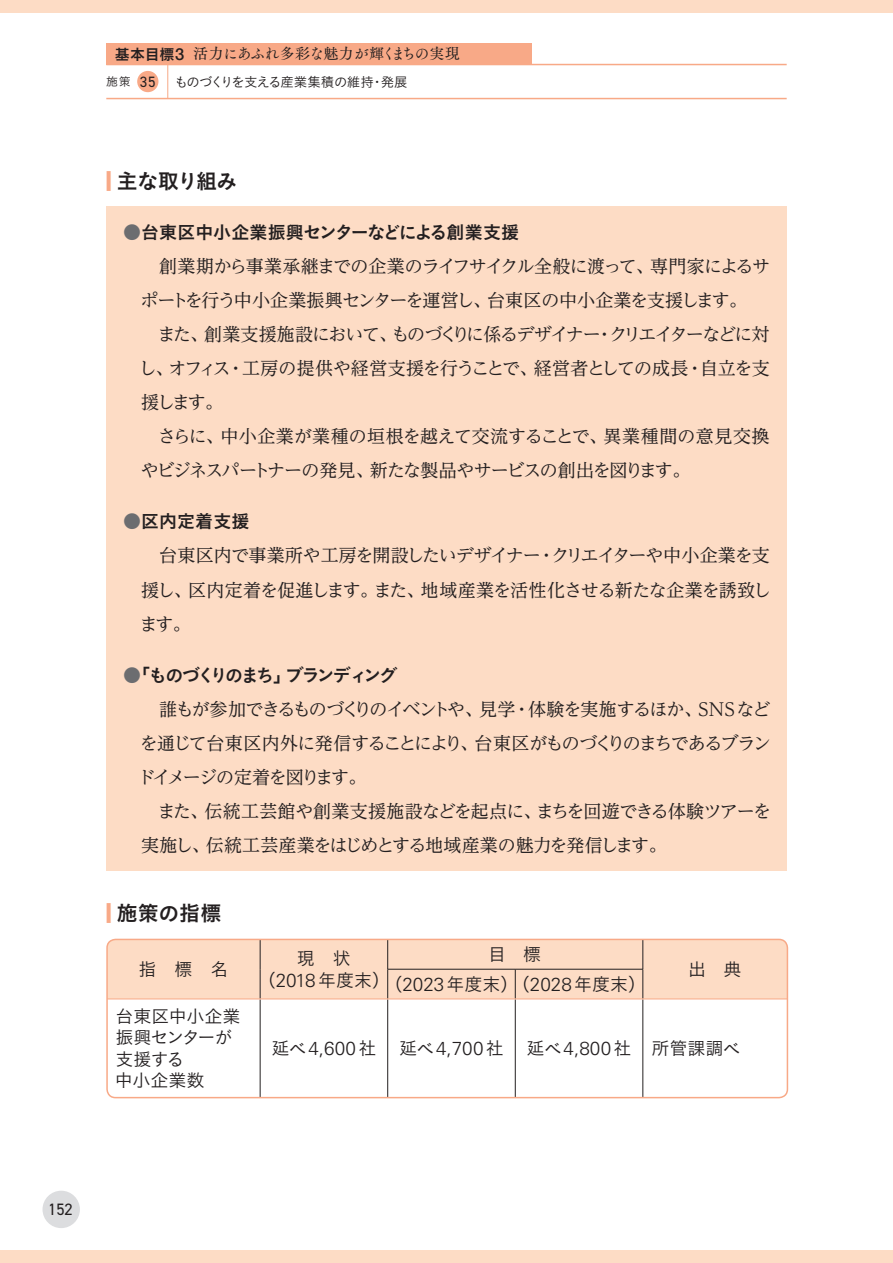
<style>
.page{position:relative;width:893px;height:1263px;background:#fff}
.page>*{position:absolute;margin:0;border:0;box-sizing:border-box;transform-origin:0 0}
.t1{font:21px "Koburina Go Std N W6";letter-spacing:-.02em;color:#231f20}
.t2{font:300 18.9px "Univers LT Std";letter-spacing:.01em;color:#231f20}
.t3{font:18px/34px "UD Reimin Pr 6 N";letter-spacing:-.055em;color:#231f20}
.t4{font:18px/21.3px "Koburina Go Std N W3";color:#231f20;text-align:center}
.t5{font:18px "Koburina Go Std N W6";letter-spacing:-.01em;color:#231f20}
.t6{font:18px/21.3px "Koburina Go Std N W3";letter-spacing:-.03em;color:#231f20}
.t7{font:18px "Koburina Go Std N W6";letter-spacing:-.115em;color:#231f20}
.t8{font:18px "Koburina Go Std N W6";letter-spacing:-.075em;color:#231f20}
.t9{font:16.5px "DIN2014";color:#231f20}
.t10{font:15px "Tsuku A Old Min Pr 6 M";letter-spacing:-.035em;color:#231f20}
.t11{font:15px "DIN2014";color:#231f20}
.t12{font:13.5px "Koburina Go Std N W3";letter-spacing:-.065em;color:#231f20}
.t13{font:12px "Koburina Go Std N W3";color:#231f20}
.s1{font-family:"Koburina Go Std N W6"}
.s2{font-family:"Helvetica Neue";font-weight:500;font-size:16.5px}
.s3{font-size:26.25px;color:#f8a987}
.s4{color:#6c6d70}
.s5{font-family:"Univers LT Std";font-weight:300;font-size:18.9px}
.s6{font-family:"Koburina Go Std N W3";font-weight:400;font-size:18px}
</style>
<div class="page">
<div style="left:43px;top:1191px;width:37px;height:37px;background:#dcdddf;border-radius:50%"></div>
<div style="left:0;top:0;width:893px;height:13px;background:#fddcc5"></div>
<div style="left:0;top:1250px;width:893px;height:13px;background:#fddcc5"></div>
<hr style="left:106px;top:64px;width:681px;height:1px;background:#f8a987">
<div style="left:137px;top:71px;width:21px;height:21px;background:#f8a987;border-radius:50%"></div>
<hr style="left:167px;top:65px;width:1px;height:34px;background:#f8a987">
<div style="left:106px;top:43px;width:425px;height:22px;background:#f8a987"></div>
<hr style="left:106px;top:98px;width:681px;height:1px;background:#f8a987">
<div style="left:106px;top:206px;width:681px;height:665px;background:#fddcc5"></div>
<div style="left:107px;top:939px;width:680px;height:59px;background:#fddcc5"></div>
<hr style="left:515px;top:999px;width:1px;height:98px;background:#231f20">
<hr style="left:387px;top:999px;width:1px;height:98px;background:#231f20">
<hr style="left:387px;top:969px;width:128px;height:1px;background:#231f20">
<hr style="left:515px;top:969px;width:128px;height:1px;background:#231f20">
<hr style="left:260px;top:999px;width:1px;height:98px;background:#231f20">
<hr style="left:643px;top:999px;width:1px;height:98px;background:#231f20">
<hr style="left:107px;top:998px;width:153px;height:1px;background:#f8a987">
<hr style="left:260px;top:998px;width:128px;height:1px;background:#f8a987">
<hr style="left:388px;top:998px;width:127px;height:1px;background:#f8a987">
<hr style="left:515px;top:998px;width:128px;height:1px;background:#f8a987">
<hr style="left:643px;top:998px;width:144px;height:1px;background:#f8a987">
<div style="left:106px;top:939px;width:682px;height:159px;border:2px solid #f8a987;border-radius:9px"></div>
<p class="t10" style="left:115px;top:40px;width:346px"><span class="s1">基本目標</span><span class="s2">3</span> 活力にあふれ多彩な魅力が輝くまちの実現</p>
<p class="t13" style="left:106px;top:73px;width:26px">施策</p>
<p class="t11" style="left:140px;top:72px;width:17px">35</p>
<p class="t12" style="left:175px;top:71px;width:234px">ものづくりを支える産業集積の維持・発展</p>
<p class="t1" style="left:106px;top:164px;width:133px"><span class="s3">■　</span>主な取り組み</p>
<p class="t5" style="left:123px;top:219px;width:398px"><span class="s4">●</span>台東区中小企業振興センターなどによる創業支援</p>
<p class="t3" style="left:141px;top:249px;width:631px;text-indent:19px">創業期から事業承継までの企業のライフサイクル全般に渡って、専門家によるサポートを行う中小企業振興センターを運営し、台東区の中小企業を支援します。</p>
<p class="t3" style="left:138px;top:317px;width:633px;text-align:justify;text-indent:19px">また、創業支援施設において、ものづくりに係るデザイナー・クリエイターなどに対し、オフィス・工房の提供や経営支援を行うことで、経営者としての成長・自立を支援します。</p>
<p class="t3" style="left:141px;top:419px;width:630px;text-indent:17px">さらに、中小企業が業種の垣根を越えて交流することで、異業種間の意見交換やビジネスパートナーの発見、新たな製品やサービスの創出を図ります。</p>
<p class="t8" style="left:123px;top:508px;width:128px"><span class="s4">●</span>区内定着支援</p>
<p class="t3" style="left:140px;top:538px;width:633px;text-align:justify;text-indent:20px">台東区内で事業所や工房を開設したいデザイナー・クリエイターや中小企業を支援し、区内定着を促進します。また、地域産業を活性化させる新たな企業を誘致します。</p>
<p class="t7" style="left:123px;top:661px;width:276px"><span class="s4">●</span>「ものづくりのまち」ブランディング</p>
<p class="t3" style="left:138px;top:691px;width:635px;text-align:justify;text-indent:22px">誰もが参加できるものづくりのイベントや、見学・体験を実施するほか、SNS などを通じて台東区内外に発信することにより、台東区がものづくりのまちであるブランドイメージの定着を図ります。</p>
<p class="t3" style="left:141px;top:793px;width:631px;text-indent:16px">また、伝統工芸館や創業支援施設などを起点に、まちを回遊できる体験ツアーを実施し、伝統工芸産業をはじめとする地域産業の魅力を発信します。</p>
<p class="t1" style="left:106px;top:897px;width:117px"><span class="s3">■　</span>施策の指標</p>
<p class="t4" style="left:139px;top:958px;width:92px">指　標　名</p>
<p class="t4" style="left:258px;top:948px;width:134px">現　状<br>（<span class="s5">2018</span>年度末）</p>
<p class="t4" style="left:488px;top:943px;width:54px">目　標</p>
<p class="t4" style="left:384px;top:973px;width:263px">（<span class="s5">2023</span>年度末）（<span class="s5">2028</span>年度末）</p>
<p class="t4" style="left:688px;top:958px;width:55px">出　典</p>
<p class="t6" style="left:115px;top:1005px;width:127px">台東区中小企業振興センターが支援する<br>中小企業数</p>
<p class="t2" style="left:271px;top:1037px;width:106px"><span class="s6">延べ</span>4,600<span class="s6">社</span></p>
<p class="t2" style="left:399px;top:1037px;width:106px"><span class="s6">延べ</span>4,700<span class="s6">社</span></p>
<p class="t4" style="left:527px;top:1037px;width:216px">延べ<span class="s5">4,800</span>社 所管課調べ</p>
<p class="t9" style="left:48px;top:1199px;width:26px">152</p>
</div>
